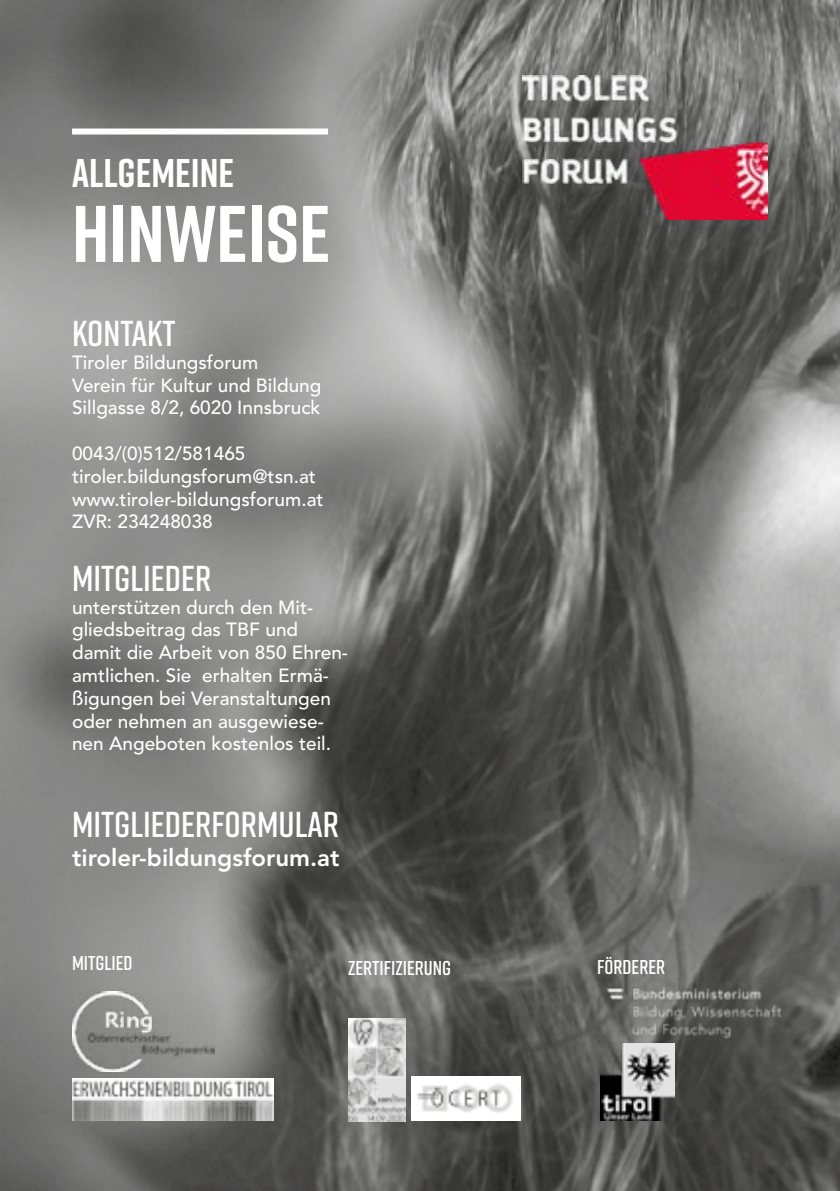
<style>
.page{position:relative;width:840px;height:1191px;background:#fff}
.page>*{position:absolute;margin:0;border:0;box-sizing:border-box;transform-origin:0 0}
.t1{font:700 80px "Rift";color:#fff}
.t2{font:700 40px "Rift";color:#fff}
.t3{font:600 36px "Rift";color:#fff}
.t4{font:800 24px "Avenir LT Std";color:#fff}
.t5{font:600 20px "Rift";color:#fff}
.t6{font:500 19px/22.8px "Avenir LT Std";color:#fff}
</style>
<div class="page">
<img style="left:0;top:0;width:839px;height:1191px">
<img style="left:522px;top:75px;width:245px;height:145px">
<div style="left:72px;top:128px;width:256px;height:6px;background:#fff"></div>
<img style="left:600px;top:1044px;width:74px;height:76px">
<img style="left:597px;top:978px;width:194px;height:66px">
<img style="left:348px;top:1018px;width:57px;height:103px">
<img style="left:411px;top:1076px;width:109px;height:44px">
<img style="left:72px;top:1078px;width:202px;height:42px">
<img style="left:73px;top:991px;width:142px;height:80px">
<h2 class="t2" style="left:72px;top:144px;width:164px">ALLGEMEINE</h2>
<h1 class="t1" style="left:72px;top:177px;width:260px">HINWEISE</h1>
<h3 class="t3" style="left:72px;top:308px;width:105px">KONTAKT</h3>
<p class="t6" style="left:72px;top:351px;width:251px">Tiroler Bildungsforum<br>Verein für Kultur und Bildung<br>Sillgasse 8/2, 6020 Innsbruck</p>
<p class="t6" style="left:72px;top:442px;width:253px">0043/(0)512/581465 tiroler.bildungsforum@tsn.at www.tiroler-bildungsforum.at<br>ZVR: 234248038</p>
<h3 class="t3" style="left:72px;top:552px;width:141px">MITGLIEDER</h3>
<p class="t6" style="left:72px;top:596px;width:277px">unterstützen durch den Mit&shy;gliedsbeitrag das TBF und damit die Arbeit von 850 Ehren&shy;amtlichen. Sie erhalten Ermä&shy;ßigungen bei Veranstaltungen oder nehmen an ausgewiese&shy;nen Angeboten kostenlos teil.</p>
<h3 class="t3" style="left:72px;top:798px;width:268px">MITGLIEDERFORMULAR</h3>
<p class="t4" style="left:72px;top:843px;width:269px">tiroler-bildungsforum.at</p>
<p class="t5" style="left:72px;top:948px;width:62px">MITGLIED</p>
<p class="t5" style="left:348px;top:953px;width:104px">ZERTIFIZIERUNG</p>
<p class="t5" style="left:596px;top:953px;width:69px">FÖRDERER</p>
</div>
